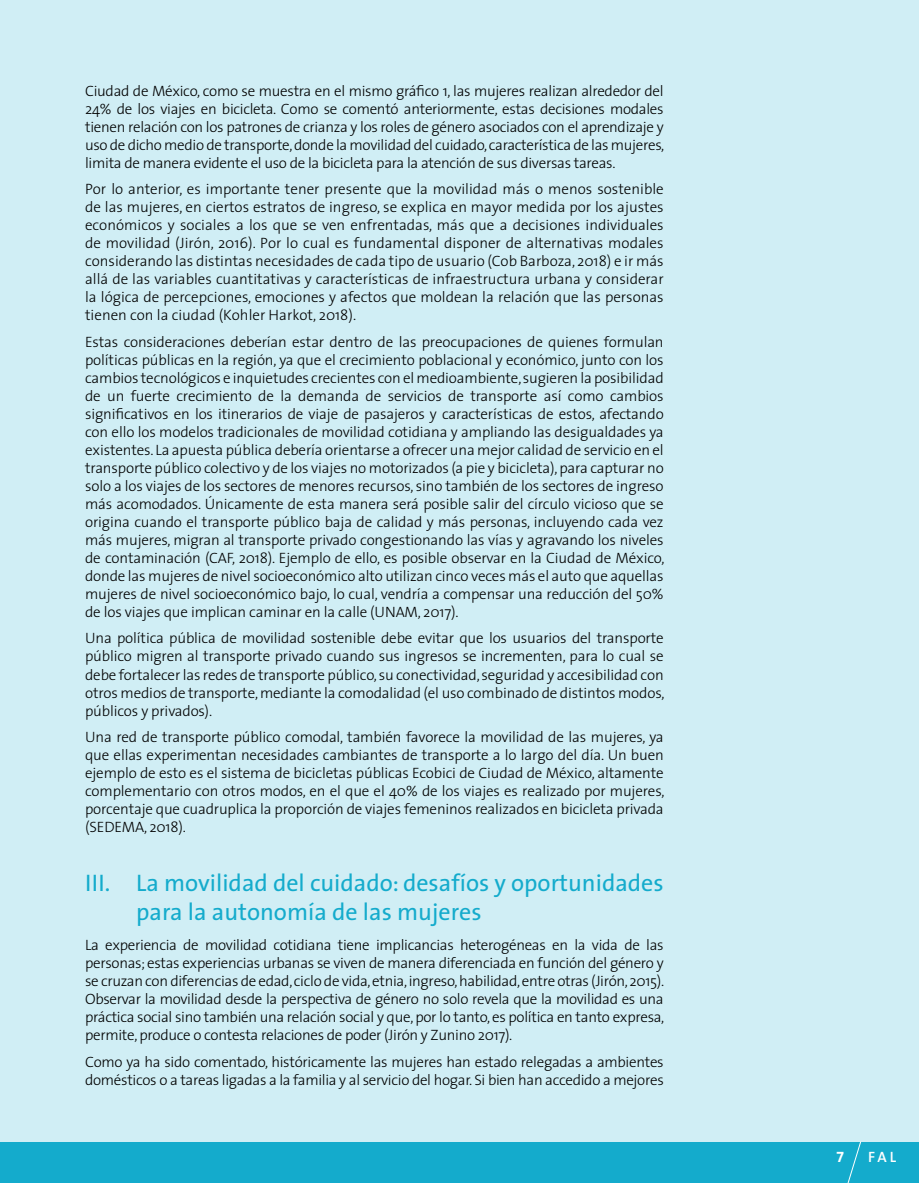
<style>
.page{position:relative;width:919px;height:1183px;background:#fff}
.page>*{position:absolute;margin:0;border:0;box-sizing:border-box;transform-origin:0 0}
.t1{font:24px/28.8px "The Sans";color:#14abcc}
.t2{font:300 15px/18px "The Sans";letter-spacing:-.02em;color:#000;text-align:justify}
.t3{font:600 15px "The Sans";color:#fff}
.t4{font:15px "The Sans Bold Expert";color:#fff}
</style>
<div class="page">
<div style="left:0;top:0;width:918px;height:1182px;background:#d0eef5"></div>
<div style="left:0;top:1141px;width:918px;height:41px;background:#14abcc"></div>
<svg style="left:846px;top:1141px;width:15px;height:41px"></svg>
<p class="t2" style="left:85px;top:81px;width:580px">Ciudad de México, como se muestra en el mismo gráfico 1, las mujeres realizan alrededor del 24% de los viajes en bicicleta. Como se comentó anteriormente, estas decisiones modales tienen relación con los patrones de crianza y los roles de género asociados con el aprendizaje y uso de dicho medio de transporte, donde la movilidad del cuidado, característica de las mujeres, limita de manera evidente el uso de la bicicleta para la atención de sus diversas tareas.</p>
<p class="t2" style="left:85px;top:179px;width:580px">Por lo anterior, es importante tener presente que la movilidad más o menos sostenible de las mujeres, en ciertos estratos de ingreso, se explica en mayor medida por los ajustes económicos y sociales a los que se ven enfrentadas, más que a decisiones individuales de movilidad (Jirón, 2016). Por lo cual es fundamental disponer de alternativas modales considerando las distintas necesidades de cada tipo de usuario (Cob Barboza, 2018) e ir más allá de las variables cuantitativas y características de infraestructura urbana y considerar la lógica de percepciones, emociones y afectos que moldean la relación que las personas tienen con la ciudad (Kohler Harkot, 2018).</p>
<p class="t2" style="left:85px;top:332px;width:581px">Estas consideraciones deberían estar dentro de las preocupaciones de quienes formulan políticas públicas en la región, ya que el crecimiento poblacional y económico, junto con los cambios tecnológicos e inquietudes crecientes con el medioambiente, sugieren la posibilidad de un fuerte crecimiento de la demanda de servicios de transporte así como cambios significativos en los itinerarios de viaje de pasajeros y características de estos, afectando con ello los modelos tradicionales de movilidad cotidiana y ampliando las desigualdades ya existentes. La apuesta pública debería orientarse a ofrecer una mejor calidad de servicio en el transporte público colectivo y de los viajes no motorizados (a pie y bicicleta), para capturar no solo a los viajes de los sectores de menores recursos, sino también de los sectores de ingreso más acomodados. Únicamente de esta manera será posible salir del círculo vicioso que se origina cuando el transporte público baja de calidad y más personas, incluyendo cada vez más mujeres, migran al transporte privado congestionando las vías y agravando los niveles de contaminación (CAF, 2018). Ejemplo de ello, es posible observar en la Ciudad de México, donde las mujeres de nivel socioeconómico alto utilizan cinco veces más el auto que aquellas mujeres de nivel socioeconómico bajo, lo cual, vendría a compensar una reducción del 50% de los viajes que implican caminar en la calle (UNAM, 2017).</p>
<p class="t2" style="left:85px;top:628px;width:581px">Una política pública de movilidad sostenible debe evitar que los usuarios del transporte público migren al transporte privado cuando sus ingresos se incrementen, para lo cual se debe fortalecer las redes de transporte público, su conectividad, seguridad y accesibilidad con otros medios de transporte, mediante la comodalidad (el uso combinado de distintos modos, públicos y privados).</p>
<p class="t2" style="left:85px;top:727px;width:581px">Una red de transporte público comodal, también favorece la movilidad de las mujeres, ya que ellas experimentan necesidades cambiantes de transporte a lo largo del día. Un buen ejemplo de esto es el sistema de bicicletas públicas Ecobici de Ciudad de México, altamente complementario con otros modos, en el que el 40% de los viajes es realizado por mujeres, porcentaje que cuadruplica la proporción de viajes femeninos realizados en bicicleta privada (SEDEMA, 2018).</p>
<h1 class="t1" style="left:136px;top:867px;width:529px;text-indent:-51px">III. La movilidad del cuidado: desafíos y oportunidades para la autonomía de las mujeres</h1>
<p class="t2" style="left:85px;top:935px;width:580px">La experiencia de movilidad cotidiana tiene implicancias heterogéneas en la vida de las personas; estas experiencias urbanas se viven de manera diferenciada en función del género y se cruzan con diferencias de edad, ciclo de vida, etnia, ingreso, habilidad, entre otras (Jirón, 2015).<br>Observar la movilidad desde la perspectiva de género no solo revela que la movilidad es una práctica social sino también una relación social y que, por lo tanto, es política en tanto expresa, permite, produce o contesta relaciones de poder (Jirón y Zunino 2017).</p>
<p class="t2" style="left:85px;top:1052px;width:580px">Como ya ha sido comentado, históricamente las mujeres han estado relegadas a ambientes domésticos o a tareas ligadas a la familia y al servicio del hogar. Si bien han accedido a mejores</p>
<p class="t4" style="left:836px;top:1143px;width:10px">7</p>
<p class="t3" style="left:868px;top:1143px;width:29px">FAL</p>
</div>
